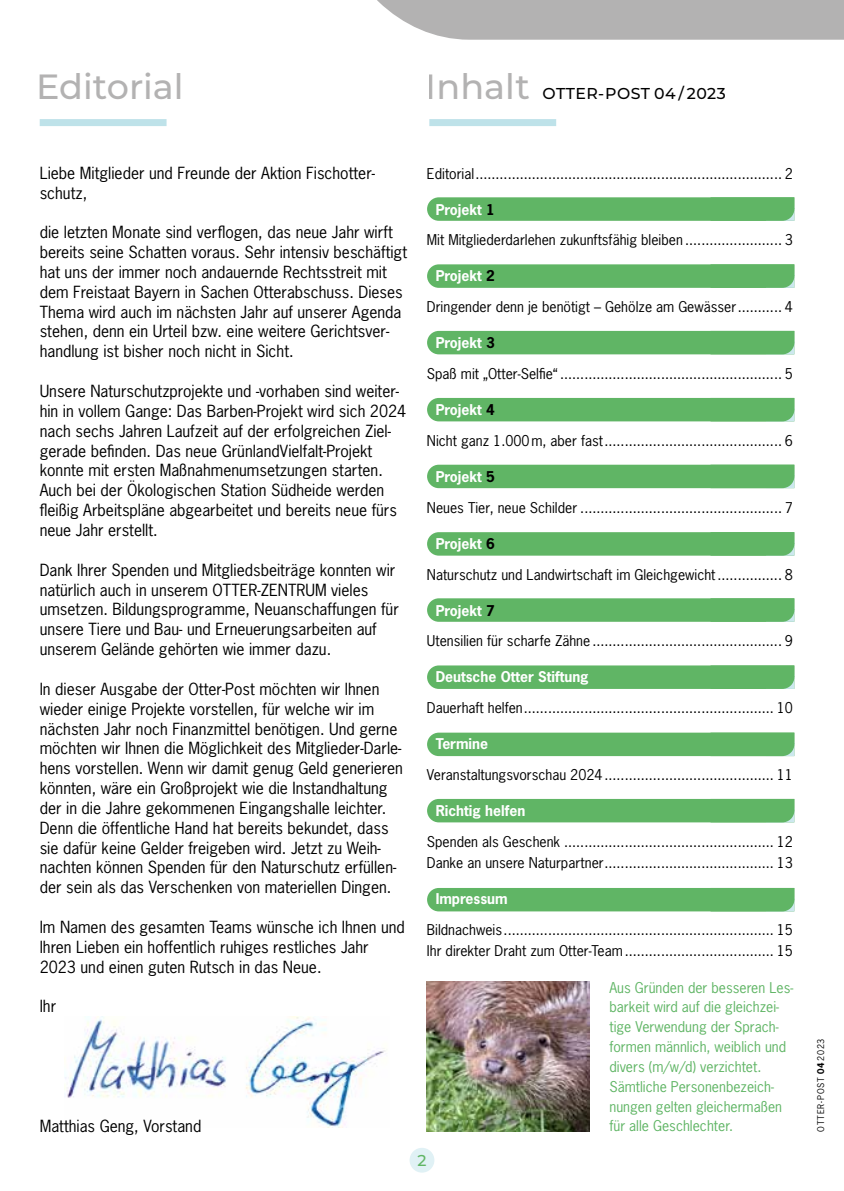
<style>
.page{position:relative;width:844px;height:1191px;background:#fff}
.page>*{position:absolute;margin:0;border:0;box-sizing:border-box;transform-origin:0 0}
.t1{font:500 35px "Montserrat";color:#b3b2b2}
.t2{font:15.75px/19.8px "News Gothic Std";color:#000}
.t3{font:500 15.75px "Montserrat";letter-spacing:.025em;color:#000}
.t4{font:500 15.75px "Montserrat";color:#60b565}
.t5{font:14px/21px "News Gothic Std";color:#000}
.t6{font:14px/19.8px "News Gothic Std";color:#60b565}
.t7{font:700 14px "News Gothic Std";color:#fff}
.t8{font:8.75px "News Gothic Std";letter-spacing:.1em;color:#000}
.s1{color:#000}
.s2{font-weight:700}
</style>
<div class="page">
<div style="left:409px;top:1147px;width:25px;height:25px;background:#e0f1f5;border-radius:50%"></div>
<svg style="left:427px;top:197px;width:368px;height:24px;background:#64b769"></svg>
<svg style="left:377px;top:0;width:467px;height:40px;background:#b8b7b7"></svg>
<svg style="left:427px;top:264px;width:368px;height:24px;background:#64b769"></svg>
<svg style="left:427px;top:330px;width:368px;height:25px;background:#6aba6f"></svg>
<svg style="left:427px;top:397px;width:368px;height:25px;background:#6aba6f"></svg>
<svg style="left:427px;top:464px;width:368px;height:25px;background:#6aba6f"></svg>
<svg style="left:427px;top:532px;width:368px;height:24px;background:#64b769"></svg>
<svg style="left:427px;top:598px;width:368px;height:24px;background:#64b769"></svg>
<svg style="left:427px;top:665px;width:368px;height:24px;background:#64b769"></svg>
<svg style="left:427px;top:732px;width:368px;height:25px;background:#6aba6f"></svg>
<svg style="left:427px;top:798px;width:368px;height:25px;background:#6aba6f"></svg>
<svg style="left:427px;top:887px;width:368px;height:25px;background:#6aba6f"></svg>
<img style="left:427px;top:981px;width:162px;height:150px">
<div style="left:40px;top:119px;width:126px;height:7px;background:#bee2e9"></div>
<div style="left:429px;top:119px;width:127px;height:7px;background:#bee2e9"></div>
<img style="left:64px;top:1016px;width:322px;height:111px">
<h1 class="t1" style="left:36px;top:62px;width:149px">Editorial</h1>
<h1 class="t1" style="left:425px;top:62px;width:106px">Inhalt</h1>
<p class="t3" style="left:542px;top:83px;width:184px">OTTER-POST 04 / 2023</p>
<p class="t2" style="left:40px;top:163px;width:337px">Liebe Mitglieder und Freunde der Aktion Fischotter&shy;schutz,</p>
<p class="t2" style="left:40px;top:222px;width:369px">die letzten Monate sind verflogen, das neue Jahr wirft bereits seine Schatten voraus. Sehr intensiv beschäftigt hat uns der immer noch andauernde Rechtsstreit mit dem Freistaat Bayern in Sachen Otterabschuss. Dieses Thema wird auch im nächsten Jahr auf unserer Agenda stehen, denn ein Urteil bzw. eine weitere Gerichtsver&shy;handlung ist bisher noch nicht in Sicht.</p>
<p class="t2" style="left:40px;top:381px;width:368px">Unsere Naturschutzprojekte und -vorhaben sind weiter&shy;hin in vollem Gange: Das Barben-Projekt wird sich 2024 nach sechs Jahren Laufzeit auf der erfolgreichen Ziel&shy;gerade befinden. Das neue GrünlandVielfalt-Projekt konnte mit ersten Maßnahmenumsetzungen starten.<br>Auch bei der Ökologischen Station Südheide werden fleißig Arbeitspläne abgearbeitet und bereits neue fürs neue Jahr erstellt.</p>
<p class="t2" style="left:40px;top:560px;width:360px">Dank Ihrer Spenden und Mitgliedsbeiträge konnten wir natürlich auch in unserem OTTER-ZENTRUM vieles umsetzen. Bildungsprogramme, Neuanschaffungen für unsere Tiere und Bau- und Erneuerungsarbeiten auf unserem Gelände gehörten wie immer dazu.</p>
<p class="t2" style="left:40px;top:679px;width:364px">In dieser Ausgabe der Otter-Post möchten wir Ihnen wieder einige Projekte vorstellen, für welche wir im nächsten Jahr noch Finanzmittel benötigen. Und gerne möchten wir Ihnen die Möglichkeit des Mitglieder-Darle&shy;hens vorstellen. Wenn wir damit genug Geld generieren könnten, wäre ein Großprojekt wie die Instandhaltung der in die Jahre gekommenen Eingangshalle leichter.<br>Denn die öffentliche Hand hat bereits bekundet, dass sie dafür keine Gelder freigeben wird. Jetzt zu Weih&shy;nachten können Spenden für den Naturschutz erfüllen&shy;der sein als das Verschenken von materiellen Dingen.</p>
<p class="t2" style="left:40px;top:917px;width:366px">Im Namen des gesamten Teams wünsche ich Ihnen und<br>Ihren Lieben ein hoffentlich ruhiges restliches Jahr<br>2023 und einen guten Rutsch in das Neue.</p>
<p class="t2" style="left:40px;top:996px;width:18px">Ihr</p>
<p class="t2" style="left:40px;top:1115px;width:163px">Matthias Geng, Vorstand</p>
<p class="t5" style="left:427px;top:163px;width:367px">Editorial............................................................................ 2</p>
<p class="t7" style="left:435px;top:200px;width:61px">Projekt <span class="s1">1</span></p>
<p class="t5" style="left:427px;top:230px;width:367px">Mit Mitgliederdarlehen zukunftsfähig bleiben ........................ 3</p>
<p class="t7" style="left:435px;top:267px;width:61px">Projekt <span class="s1">2</span></p>
<p class="t5" style="left:427px;top:296px;width:367px">Dringender denn je benötigt – Gehölze am Gewässer........... 4</p>
<p class="t7" style="left:435px;top:334px;width:61px">Projekt <span class="s1">3</span></p>
<p class="t5" style="left:427px;top:363px;width:367px">Spaß mit „Otter-Selfie“ ....................................................... 5</p>
<p class="t7" style="left:435px;top:400px;width:61px">Projekt <span class="s1">4</span></p>
<p class="t5" style="left:427px;top:430px;width:367px">Nicht ganz 1.000m, aber fast............................................ 6</p>
<p class="t7" style="left:435px;top:467px;width:61px">Projekt <span class="s1">5</span></p>
<p class="t5" style="left:427px;top:497px;width:367px">Neues Tier, neue Schilder .................................................. 7</p>
<p class="t7" style="left:435px;top:534px;width:61px">Projekt <span class="s1">6</span></p>
<p class="t5" style="left:427px;top:564px;width:367px">Naturschutz und Landwirtschaft im Gleichgewicht................ 8</p>
<p class="t7" style="left:435px;top:601px;width:61px">Projekt <span class="s1">7</span></p>
<p class="t5" style="left:427px;top:630px;width:367px">Utensilien für scharfe Zähne ............................................... 9</p>
<p class="t7" style="left:435px;top:668px;width:154px">Deutsche Otter Stiftung</p>
<p class="t5" style="left:427px;top:697px;width:367px">Dauerhaft helfen.............................................................. 10</p>
<p class="t7" style="left:435px;top:734px;width:54px">Termine</p>
<p class="t5" style="left:427px;top:764px;width:367px">Veranstaltungsvorschau 2024.......................................... 11</p>
<p class="t7" style="left:435px;top:801px;width:91px">Richtig helfen</p>
<p class="t5" style="left:427px;top:831px;width:367px">Spenden als Geschenk .................................................... 12<br>Danke an unsere Naturpartner.......................................... 13</p>
<p class="t7" style="left:435px;top:889px;width:73px">Impressum</p>
<p class="t5" style="left:427px;top:919px;width:367px">Bildnachweis................................................................... 15<br>Ihr direkter Draht zum Otter-Team..................................... 15</p>
<p class="t4" style="left:417px;top:1149px;width:11px">2</p>
<p class="t6" style="left:609px;top:977px;width:185px">Aus Gründen der besseren Les&shy;barkeit wird auf die gleichzei&shy;tige Verwendung der Sprach&shy;formen männlich, weiblich und divers (m/w/d) verzichtet.<br>Sämtliche Personenbezeich&shy;nungen gelten gleichermaßen für alle Geschlechter.</p>
<p class="t8" style="left:815px;top:1132px;width:95px;rotate:-90deg">OTTER-POST <span class="s2">04</span>2023</p>
</div>
